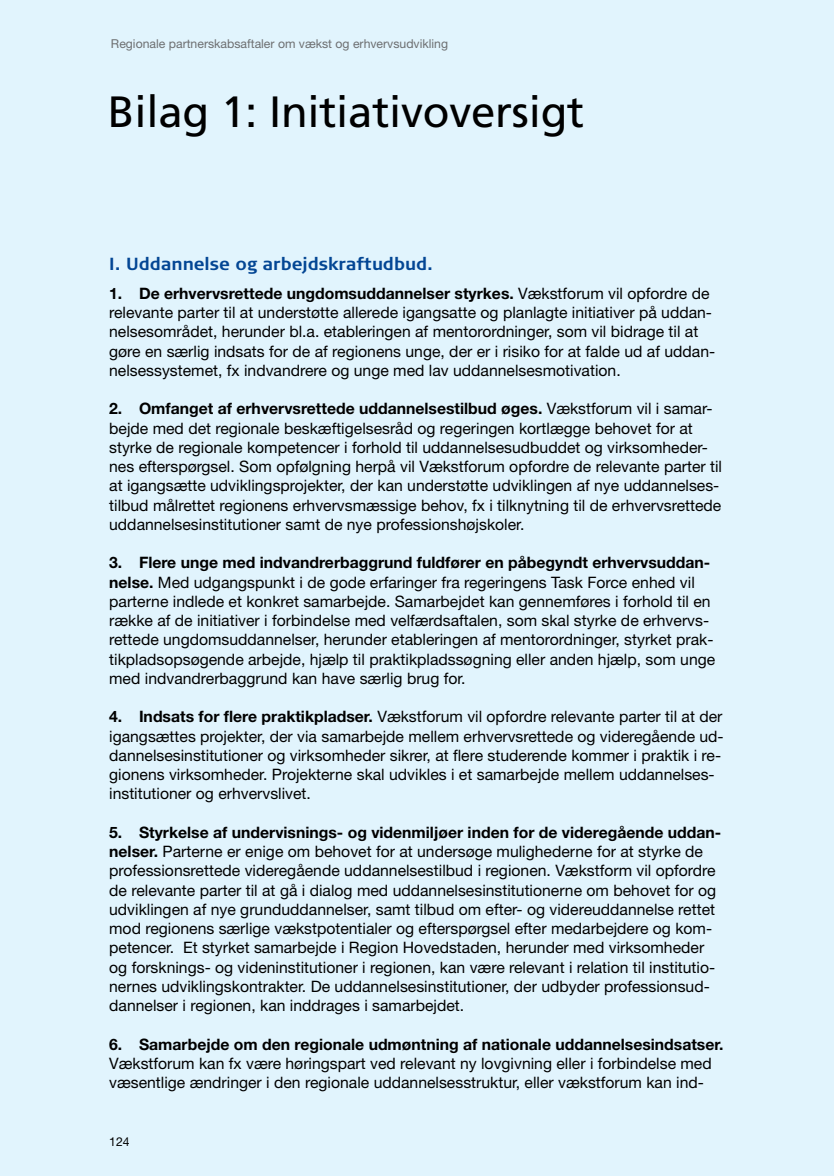
<style>
.page{position:relative;width:834px;height:1176px;background:#fff}
.page>*{position:absolute;margin:0;border:0;box-sizing:border-box;transform-origin:0 0}
.t1{font:43.75px "Frutiger";letter-spacing:-.005em;color:#000}
.t2{font:700 17.5px "Signa Column";color:#034694}
.t3{font:15.75px/19.2px "Helvetica Neue";color:#000}
.t4{font:700 15.75px "Helvetica Neue";color:#000}
.t5{font:12.25px "Helvetica Neue";color:#6d6f71}
.t6{font:12.25px "Helvetica Neue";color:#000}
.s1{font-weight:700}
</style>
<div class="page">
<div style="left:0;top:0;width:833px;height:1176px;background:#e1f4fd"></div>
<p class="t5" style="left:111px;top:37px;width:338px">Regionale partnerskabsaftaler om vækst og erhvervsudvikling</p>
<h1 class="t1" style="left:108px;top:86px;width:477px">Bilag 1: Initiativoversigt</h1>
<p class="t2" style="left:109px;top:254px;width:325px">I. Uddannelse og arbejdskraftudbud.</p>
<p class="t3" style="left:109px;top:283px;width:607px"><span class="s1">1. De erhvervsrettede ungdomsuddannelser styrkes.</span> Vækstforum vil opfordre de relevante parter til at understøtte allerede igangsatte og planlagte initiativer på uddan&shy;nelsesområdet, herunder bl.a. etableringen af mentorordninger, som vil bidrage til at gøre en særlig indsats for de af regionens unge, der er i risiko for at falde ud af uddan&shy;nelsessystemet, fx indvandrere og unge med lav uddannelsesmotivation.</p>
<p class="t3" style="left:109px;top:399px;width:614px"><span class="s1">2. Omfanget af erhvervsrettede uddannelsestilbud øges.</span> Vækstforum vil i samar&shy;bejde med det regionale beskæftigelsesråd og regeringen kortlægge behovet for at styrke de regionale kompetencer i forhold til uddannelsesudbuddet og virksomheder&shy;nes efterspørgsel. Som opfølgning herpå vil Vækstforum opfordre de relevante parter til at igangsætte udviklingsprojekter, der kan understøtte udviklingen af nye uddannelses&shy;tilbud målrettet regionens erhvervsmæssige behov, fx i tilknytning til de erhvervsrettede uddannelsesinstitutioner samt de nye professionshøjskoler.</p>
<p class="t3" style="left:109px;top:553px;width:607px"><span class="s1">3. Flere unge med indvandrerbaggrund fuldfører en påbegyndt erhvervsuddan&shy;nelse.</span> Med udgangspunkt i de gode erfaringer fra regeringens Task Force enhed vil parterne indlede et konkret samarbejde. Samarbejdet kan gennemføres i forhold til en række af de initiativer i forbindelse med velfærdsaftalen, som skal styrke de erhvervs&shy;rettede ungdomsuddannelser, herunder etableringen af mentorordninger, styrket prak&shy;tikpladsopsøgende arbejde, hjælp til praktikpladssøgning eller anden hjælp, som unge med indvandrerbaggrund kan have særlig brug for.</p>
<p class="t3" style="left:109px;top:707px;width:616px"><span class="s1">4. Indsats for flere praktikpladser.</span> Vækstforum vil opfordre relevante parter til at der igangsættes projekter, der via samarbejde mellem erhvervsrettede og videregående ud&shy;dannelsesinstitutioner og virksomheder sikrer, at flere studerende kommer i praktik i re&shy;gionens virksomheder. Projekterne skal udvikles i et samarbejde mellem uddannelses&shy;institutioner og erhvervslivet.</p>
<p class="t3" style="left:109px;top:822px;width:613px"><span class="s1">5. Styrkelse af undervisnings- og videnmiljøer inden for de videregående uddan&shy;nelser.</span> Parterne er enige om behovet for at undersøge mulighederne for at styrke de professionsrettede videregående uddannelsestilbud i regionen. Vækstform vil opfordre de relevante parter til at gå i dialog med uddannelsesinstitutionerne om behovet for og udviklingen af nye grunduddannelser, samt tilbud om efter- og videreuddannelse rettet mod regionens særlige vækstpotentialer og efterspørgsel efter medarbejdere og kom&shy;petencer. Et styrket samarbejde i Region Hovedstaden, herunder med virksomheder og forsknings- og videninstitutioner i regionen, kan være relevant i relation til institutio&shy;nernes udviklingskontrakter. De uddannelsesinstitutioner, der udbyder professionsud&shy;dannelser i regionen, kan inddrages i samarbejdet.</p>
<p class="t4" style="left:109px;top:1034px;width:615px">6. Samarbejde om den regionale udmøntning af nationale uddannelsesindsatser.</p>
<p class="t3" style="left:109px;top:1053px;width:604px">Vækstforum kan fx være høringspart ved relevant ny lovgivning eller i forbindelse med væsentlige ændringer i den regionale uddannelsesstruktur, eller vækstforum kan ind-</p>
<p class="t6" style="left:109px;top:1134px;width:22px">124</p>
</div>
